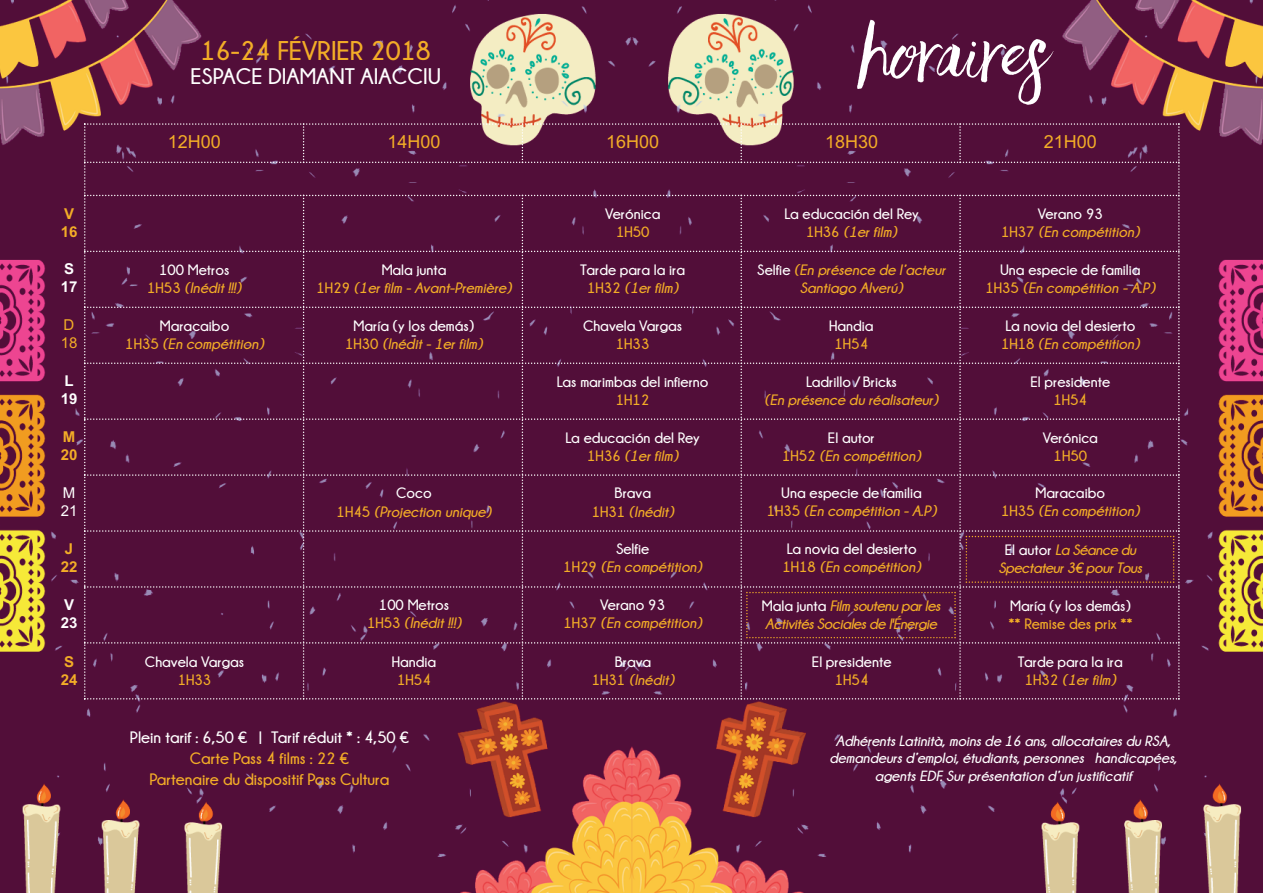
<style>
.page{position:relative;width:1263px;height:893px;background:#fff}
.page>*{position:absolute;margin:0;border:0;box-sizing:border-box;transform-origin:0 0}
.t1{font:72px "Faith And Glory One";color:#fff}
.t2{font:700 27px "Champagne&Limousines";color:#f3ad27}
.t3{font:700 22.5px "Champagne&Limousines";color:#fff}
.t4{font:18px "Arial";color:#f3ad27}
.t5{font:700 16.5px/21px "Champagne&Limousines";color:#f3ad27;text-align:center}
.t6{font:700 16.5px "Champagne&Limousines";color:#fff}
.t7{font:700 15px/18px "Champagne&Limousines";color:#fff;text-align:center}
.t8{font:italic 700 15px/18px "Champagne&Limousines";color:#f3ad27;text-align:center}
.t9{font:italic 700 15px/18px "Champagne&Limousines";letter-spacing:-.025em;color:#f3ad27;text-align:center}
.t10{font:700 15px "Champagne&Limousines";color:#f3ad27}
.t11{font:700 15px/18px "Arial";color:#f3ad27}
.t12{font:700 15px/18px "Arial";color:#fff}
.t13{font:15px/18px "Arial";color:#f3ad27}
.t14{font:15px/18px "Arial";color:#fff}
.t15{font:italic 700 14.7px/17.7px "Champagne&Limousines";letter-spacing:-.005em;color:#fff;text-align:center}
.s1{font-style:normal;color:#fff}
.s2{font-style:normal}
.s3{color:#f3ad27}
.s4{font-style:italic;color:#f3ad27}
</style>
<div class="page">
<img style="left:0;top:0;width:1263px;height:893px">
<div style="left:84px;top:123px;width:1096px;height:577px;background:#520e39"></div>
<p class="t11" style="left:61px;top:204px;width:18px">V<br>16</p>
<p class="t12" style="left:61px;top:260px;width:18px">S<br>17</p>
<p class="t13" style="left:61px;top:316px;width:18px">D<br>18</p>
<p class="t12" style="left:61px;top:372px;width:18px">L<br>19</p>
<p class="t11" style="left:61px;top:428px;width:18px">M<br>20</p>
<p class="t14" style="left:61px;top:484px;width:18px">M<br>21</p>
<p class="t11" style="left:61px;top:540px;width:18px">J<br>22</p>
<p class="t12" style="left:61px;top:596px;width:18px">V<br>23</p>
<p class="t11" style="left:61px;top:652px;width:18px">S<br>24</p>
<h2 class="t2" style="left:201px;top:35px;width:232px">16-24 FÉVRIER 2018</h2>
<h3 class="t3" style="left:190px;top:63px;width:252px">ESPACE DIAMANT AIACCIU</h3>
<h1 class="t1" style="left:860px;top:5px;width:188px">Horaires</h1>
<p class="t4" style="left:168px;top:132px;width:55px">12H00</p>
<p class="t4" style="left:387px;top:132px;width:55px">14H00</p>
<p class="t4" style="left:606px;top:132px;width:55px">16H00</p>
<p class="t4" style="left:825px;top:132px;width:55px">18H30</p>
<p class="t4" style="left:1044px;top:132px;width:55px">21H00</p>
<p class="t8" style="left:147px;top:261px;width:96px"><span class="s1">100 Metros<br></span><span class="s2">1H53</span> (Inédit !!!)</p>
<p class="t8" style="left:125px;top:316px;width:140px"><span class="s1">Maracaibo<br></span><span class="s2">1H35</span> (En compétition)</p>
<p class="t7" style="left:605px;top:205px;width:57px">Verónica</p>
<p class="t10" style="left:616px;top:223px;width:35px">1H50</p>
<p class="t8" style="left:316px;top:261px;width:197px"><span class="s1">Mala junta<br></span><span class="s2">1H29</span> (1er film - Avant-Première)</p>
<p class="t7" style="left:580px;top:260px;width:106px">Tarde para la ira<br><span class="s3">1H32</span> <span class="s4">(1er film)</span></p>
<p class="t7" style="left:345px;top:316px;width:139px">María (y los demás)<br><span class="s3">1H30</span> <span class="s4">(Inédit - 1er film)</span></p>
<p class="t7" style="left:412px;top:325px;width:6px">-</p>
<p class="t7" style="left:583px;top:316px;width:101px">Chavela Vargas</p>
<p class="t10" style="left:616px;top:335px;width:35px">1H33</p>
<p class="t7" style="left:557px;top:372px;width:153px">Las marimbas del infierno</p>
<p class="t10" style="left:616px;top:391px;width:35px">1H12</p>
<p class="t7" style="left:784px;top:204px;width:136px">La educación del Rey<br><span class="s3">1H36</span> <span class="s4">(1er film)</span></p>
<p class="t8" style="left:1001px;top:204px;width:140px"><span class="s1">Verano 93<br></span><span class="s2">1H37</span> (En compétition)</p>
<p class="t8" style="left:757px;top:261px;width:190px"><span class="s1">Selfie</span> (En présence de l’acteur<br>Santiago Alverú)</p>
<p class="t7" style="left:985px;top:261px;width:171px">Una especie de familia<br><span class="s3">1H35</span> <span class="s4">(En compétition - A.P)</span></p>
<p class="t7" style="left:829px;top:317px;width:46px">Handia</p>
<p class="t10" style="left:834px;top:335px;width:35px">1H54</p>
<p class="t7" style="left:1001px;top:317px;width:140px;text-align:left">La novia del desierto<br><span class="s3">1H18</span> <span class="s4">(En compétition)</span></p>
<p class="t7" style="left:806px;top:372px;width:92px">Ladrillo / Bricks</p>
<p class="t8" style="left:764px;top:390px;width:175px">(En présence du réalisateur)</p>
<p class="t7" style="left:1030px;top:373px;width:81px">El presidente</p>
<p class="t10" style="left:1053px;top:391px;width:35px">1H54</p>
<p class="t7" style="left:565px;top:428px;width:136px">La educación del Rey<br><span class="s3">1H36</span> <span class="s4">(1er film)</span></p>
<p class="t8" style="left:782px;top:428px;width:140px"><span class="s1">El autor<br></span><span class="s2">1H52</span> (En compétition)</p>
<p class="t7" style="left:1043px;top:428px;width:57px">Verónica</p>
<p class="t10" style="left:1053px;top:447px;width:35px">1H50</p>
<p class="t7" style="left:145px;top:653px;width:101px">Chavela Vargas</p>
<p class="t10" style="left:178px;top:671px;width:35px">1H33</p>
<p class="t8" style="left:337px;top:484px;width:156px"><span class="s1">Coco<br></span><span class="s2">1H45</span> (Projection unique)</p>
<p class="t8" style="left:592px;top:484px;width:84px"><span class="s1">Brava<br></span><span class="s2">1H31</span> (Inédit)</p>
<p class="t8" style="left:563px;top:540px;width:140px"><span class="s1">Selfie<br></span><span class="s2">1H29</span> (En compétition)</p>
<p class="t8" style="left:367px;top:596px;width:96px"><span class="s1">100 Metros<br></span><span class="s2">1H53</span> (Inédit !!!)</p>
<p class="t8" style="left:563px;top:596px;width:140px"><span class="s1">Verano 93<br></span><span class="s2">1H37</span> (En compétition)</p>
<p class="t7" style="left:392px;top:653px;width:46px">Handia</p>
<p class="t10" style="left:397px;top:671px;width:35px">1H54</p>
<p class="t8" style="left:592px;top:653px;width:84px"><span class="s1">Brava<br></span><span class="s2">1H31</span> (Inédit)</p>
<p class="t7" style="left:767px;top:484px;width:171px">Una especie de familia<br><span class="s3">1H35</span> <span class="s4">(En compétition - A.P)</span></p>
<p class="t8" style="left:1001px;top:484px;width:140px"><span class="s1">Maracaibo<br></span><span class="s2">1H35</span> (En compétition)</p>
<p class="t7" style="left:782px;top:540px;width:140px;text-align:left">La novia del desierto<br><span class="s3">1H18</span> <span class="s4">(En compétition)</span></p>
<p class="t9" style="left:998px;top:540px;width:145px"><span class="s1">El autor</span> La Séance du<br>Spectateur 3€ pour Tous</p>
<p class="t7" style="left:1010px;top:596px;width:122px">María (y los demás)</p>
<p class="t10" style="left:1008px;top:615px;width:126px">** Remise des prix **</p>
<p class="t9" style="left:762px;top:596px;width:180px;text-align:left"><span class="s1">Mala junta</span> Film soutenu par les<br>Activités Sociales de l'Énergie</p>
<p class="t7" style="left:812px;top:653px;width:81px">El presidente</p>
<p class="t10" style="left:835px;top:671px;width:35px">1H54</p>
<p class="t7" style="left:1018px;top:653px;width:106px">Tarde para la ira<br><span class="s3">1H32</span> <span class="s4">(1er film)</span></p>
<p class="t6" style="left:130px;top:727px;width:281px">Plein tarif : 6,50 € | Tarif réduit * : 4,50 €</p>
<p class="t5" style="left:149px;top:748px;width:241px">Carte Pass 4 films : 22 €<br>Partenaire du dispositif Pass Cultura</p>
<p class="t15" style="left:829px;top:732px;width:349px">Adhérents Latinità, moins de 16 ans, allocataires du RSA, demandeurs d’emploi, étudiants, personnes handicapées, agents EDF. Sur présentation d’un justificatif</p>
</div>
